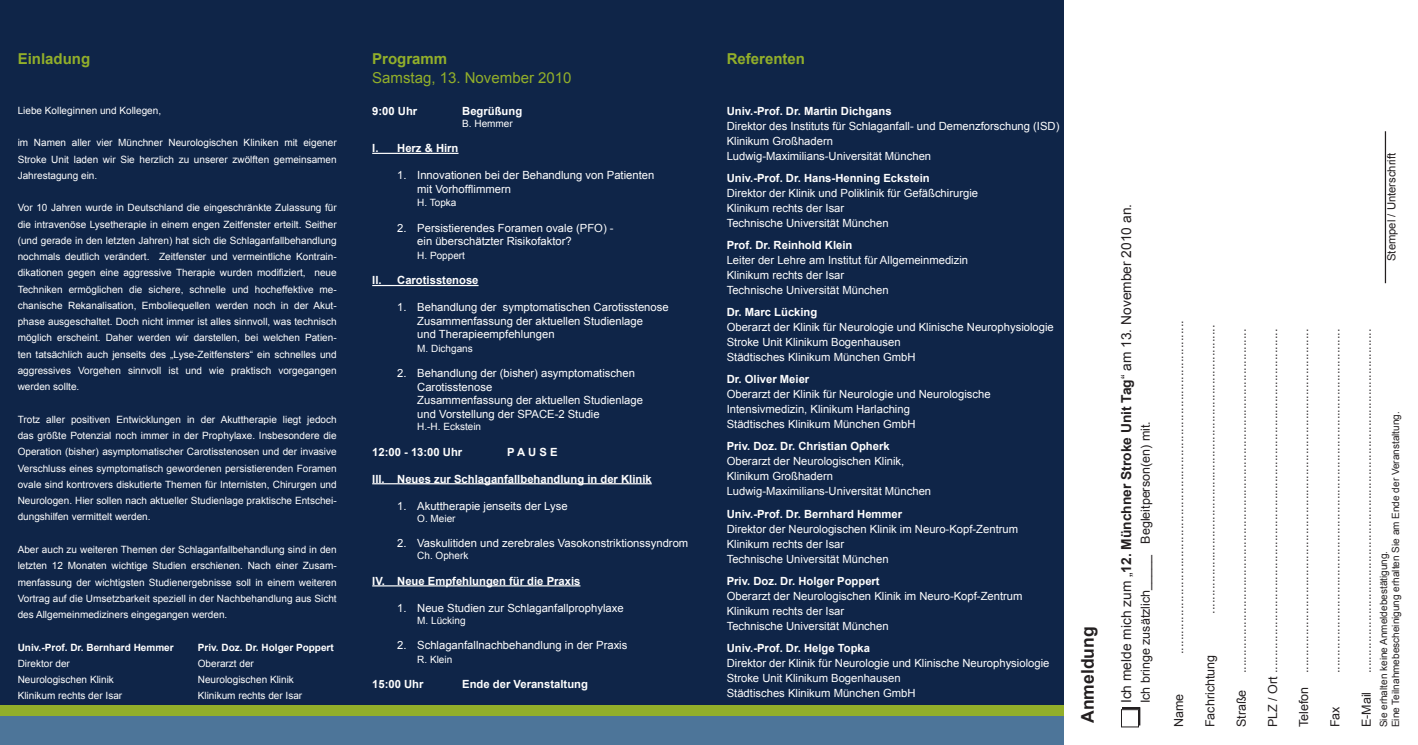
<style>
.page{position:relative;width:1418px;height:745px;background:#fff}
.page>*{position:absolute;margin:0;border:0;box-sizing:border-box;transform-origin:0 0}
.t1{font:700 17.5px "Arial";color:#231f20}
.t2{font:700 15px "Arial";color:#92af2a}
.t3{font:15px "Arial";color:#92af2a}
.t4{font:13.75px "Arial";color:#231f20}
.t5{font:12.5px "Arial";color:#231f20}
.t6{font:11.25px/15px "Arial";color:#fff}
.t7{font:700 11.25px "Arial";color:#fff}
.t8{font:11.25px "Arial";color:#231f20}
.t9{font:10px/16.2px "Arial";color:#fff;text-align:justify}
.t10{font:10px/12px "Arial";color:#231f20}
.t11{font:700 10px "Arial";color:#fff}
.s1{font-weight:700}
</style>
<div class="page">
<div style="left:0;top:0;width:1063px;height:744px;background:#0f2548"></div>
<hr style="left:372px;top:153px;width:86px;height:1px;background:#fff">
<hr style="left:372px;top:285px;width:106px;height:1px;background:#fff">
<hr style="left:372px;top:483px;width:279px;height:1px;background:#fff">
<hr style="left:372px;top:585px;width:208px;height:1px;background:#fff">
<div style="left:1122px;top:707px;width:18px;height:17px;border:1px solid #231f20"></div>
<div style="left:1121px;top:709px;width:17px;height:17px;background:#fff"></div>
<div style="left:1121px;top:709px;width:17px;height:17px;border:1px solid #231f20"></div>
<hr style="left:1384px;top:131px;width:1px;height:152px;background:#231f20">
<div style="left:0;top:704px;width:1063px;height:10px;background:#92af2a"></div>
<div style="left:0;top:715px;width:1063px;height:29px;background:#4d7599"></div>
<h2 class="t2" style="left:18px;top:49px;width:74px">Einladung</h2>
<p class="t9" style="left:18px;top:102px;width:145px">Liebe Kolleginnen und Kollegen,</p>
<p class="t9" style="left:18px;top:135px;width:320px">im Namen aller vier Münchner Neurologischen Kliniken mit eigener Stroke Unit laden wir Sie herzlich zu unserer zwölften gemeinsamen Jahrestagung ein.</p>
<p class="t9" style="left:18px;top:200px;width:320px">Vor 10 Jahren wurde in Deutschland die eingeschränkte Zulassung für die intravenöse Lysetherapie in einem engen Zeitfenster erteilt. Seither (und gerade in den letzten Jahren) hat sich die Schlaganfallbehandlung nochmals deutlich verändert. Zeitfenster und vermeintliche Kontrain&shy;dikationen gegen eine aggressive Therapie wurden modifiziert, neue Techniken ermöglichen die sichere, schnelle und hocheffektive me&shy;chanische Rekanalisation, Emboliequellen werden noch in der Akut&shy;phase ausgeschaltet. Doch nicht immer ist alles sinnvoll, was technisch möglich erscheint. Daher werden wir darstellen, bei welchen Patien&shy;ten tatsächlich auch jenseits des „Lyse-Zeitfensters“ ein schnelles und aggressives Vorgehen sinnvoll ist und wie praktisch vorgegangen werden sollte.</p>
<p class="t9" style="left:18px;top:411px;width:320px">Trotz aller positiven Entwicklungen in der Akuttherapie liegt jedoch das größte Potenzial noch immer in der Prophylaxe. Insbesondere die Operation (bisher) asymptomatischer Carotisstenosen und der invasive Verschluss eines symptomatisch gewordenen persistierenden Foramen ovale sind kontrovers diskutierte Themen für Internisten, Chirurgen und Neurologen. Hier sollen nach aktueller Studienlage praktische Entschei&shy;dungshilfen vermittelt werden.</p>
<p class="t9" style="left:18px;top:541px;width:320px">Aber auch zu weiteren Themen der Schlaganfallbehandlung sind in den letzten 12 Monaten wichtige Studien erschienen. Nach einer Zusam&shy;menfassung der wichtigsten Studienergebnisse soll in einem weiteren Vortrag auf die Umsetzbarkeit speziell in der Nachbehandlung aus Sicht des Allgemeinmediziners eingegangen werden.</p>
<p class="t11" style="left:18px;top:640px;width:157px">Univ.-Prof. Dr. Bernhard Hemmer</p>
<p class="t11" style="left:198px;top:640px;width:137px">Priv. Doz. Dr. Holger Poppert</p>
<p class="t9" style="left:18px;top:655px;width:54px">Direktor der</p>
<p class="t9" style="left:198px;top:655px;width:58px">Oberarzt der</p>
<p class="t9" style="left:18px;top:671px;width:98px">Neurologischen Klinik</p>
<p class="t9" style="left:198px;top:671px;width:98px">Neurologischen Klinik</p>
<p class="t9" style="left:18px;top:687px;width:106px">Klinikum rechts der Isar</p>
<p class="t9" style="left:198px;top:687px;width:106px">Klinikum rechts der Isar</p>
<h2 class="t2" style="left:372px;top:49px;width:77px">Programm</h2>
<h2 class="t3" style="left:372px;top:68px;width:201px">Samstag, 13. November 2010</h2>
<p class="t7" style="left:372px;top:103px;width:47px">9:00 Uhr</p>
<p class="t7" style="left:462px;top:103px;width:61px">Begrüßung</p>
<p class="t9" style="left:462px;top:115px;width:52px">B. Hemmer</p>
<p class="t7" style="left:372px;top:141px;width:88px">I. Herz &amp; Hirn</p>
<p class="t6" style="left:417px;top:168px;width:239px;line-height:13.5px;text-indent:-20px">1. Innovationen bei der Behandlung von Patienten mit Vorhofflimmern</p>
<p class="t9" style="left:417px;top:194px;width:41px">H. Topka</p>
<p class="t6" style="left:417px;top:221px;width:198px;line-height:13.5px;text-indent:-20px">2. Persistierendes Foramen ovale (PFO) - ein überschätzter Risikofaktor?</p>
<p class="t9" style="left:417px;top:247px;width:49px">H. Poppert</p>
<p class="t7" style="left:372px;top:273px;width:108px">II. Carotisstenose</p>
<p class="t6" style="left:417px;top:300px;width:253px;line-height:13.5px;text-indent:-20px">1. Behandlung der symptomatischen Carotisstenose<br>Zusammenfassung der aktuellen Studienlage<br>und Therapieempfehlungen</p>
<p class="t9" style="left:417px;top:340px;width:57px">M. Dichgans</p>
<p class="t6" style="left:417px;top:366px;width:227px;line-height:13.5px;text-indent:-20px">2. Behandlung der (bisher) asymptomatischen Carotisstenose<br>Zusammenfassung der aktuellen Studienlage und Vorstellung der SPACE-2 Studie</p>
<p class="t9" style="left:417px;top:418px;width:65px">H.-H. Eckstein</p>
<p class="t7" style="left:372px;top:444px;width:92px">12:00 - 13:00 Uhr</p>
<p class="t7" style="left:507px;top:444px;width:52px">P A U S E</p>
<p class="t7" style="left:372px;top:471px;width:281px">III. Neues zur Schlaganfallbehandlung in der Klinik</p>
<p class="t6" style="left:397px;top:498px;width:172px">1. Akuttherapie jenseits der Lyse</p>
<p class="t9" style="left:417px;top:509px;width:40px">O. Meier</p>
<p class="t6" style="left:397px;top:535px;width:292px">2. Vaskulitiden und zerebrales Vasokonstriktionssyndrom</p>
<p class="t9" style="left:417px;top:547px;width:53px">Ch. Opherk</p>
<p class="t7" style="left:372px;top:573px;width:210px">IV. Neue Empfehlungen für die Praxis</p>
<p class="t6" style="left:397px;top:600px;width:228px">1. Neue Studien zur Schlaganfallprophylaxe</p>
<p class="t9" style="left:417px;top:611px;width:50px">M. Lücking</p>
<p class="t6" style="left:397px;top:637px;width:232px">2. Schlaganfallnachbehandlung in der Praxis</p>
<p class="t9" style="left:417px;top:650px;width:37px">R. Klein</p>
<p class="t7" style="left:372px;top:676px;width:53px">15:00 Uhr</p>
<p class="t7" style="left:462px;top:676px;width:127px">Ende der Veranstaltung</p>
<h2 class="t2" style="left:726px;top:49px;width:80px">Referenten</h2>
<p class="t7" style="left:726px;top:103px;width:166px">Univ.-Prof. Dr. Martin Dichgans</p>
<p class="t6" style="left:726px;top:118px;width:334px">Direktor des Instituts für Schlaganfall- und Demenzforschung (ISD)<br>Klinikum Großhadern<br>Ludwig-Maximilians-Universität München</p>
<p class="t7" style="left:726px;top:170px;width:204px">Univ.-Prof. Dr. Hans-Henning Eckstein</p>
<p class="t6" style="left:726px;top:185px;width:253px">Direktor der Klinik und Poliklinik für Gefäßchirurgie<br>Klinikum rechts der Isar<br>Technische Universität München</p>
<p class="t7" style="left:726px;top:237px;width:127px">Prof. Dr. Reinhold Klein</p>
<p class="t6" style="left:726px;top:252px;width:243px">Leiter der Lehre am Institut für Allgemeinmedizin<br>Klinikum rechts der Isar<br>Technische Universität München</p>
<p class="t7" style="left:726px;top:304px;width:92px">Dr. Marc Lücking</p>
<p class="t6" style="left:726px;top:319px;width:328px">Oberarzt der Klinik für Neurologie und Klinische Neurophysiologie<br>Stroke Unit Klinikum Bogenhausen<br>Städtisches Klinikum München GmbH</p>
<p class="t7" style="left:726px;top:371px;width:84px">Dr. Oliver Meier</p>
<p class="t6" style="left:726px;top:386px;width:265px">Oberarzt der Klinik für Neurologie und Neurologische<br>Intensivmedizin, Klinikum Harlaching<br>Städtisches Klinikum München GmbH</p>
<p class="t7" style="left:726px;top:438px;width:164px">Priv. Doz. Dr. Christian Opherk</p>
<p class="t6" style="left:726px;top:454px;width:206px">Oberarzt der Neurologischen Klinik,<br>Klinikum Großhadern<br>Ludwig-Maximilians-Universität München</p>
<p class="t7" style="left:726px;top:505px;width:177px">Univ.-Prof. Dr. Bernhard Hemmer</p>
<p class="t6" style="left:726px;top:521px;width:293px">Direktor der Neurologischen Klinik im Neuro-Kopf-Zentrum<br>Klinikum rechts der Isar<br>Technische Universität München</p>
<p class="t7" style="left:726px;top:573px;width:154px">Priv. Doz. Dr. Holger Poppert</p>
<p class="t6" style="left:726px;top:588px;width:297px">Oberarzt der Neurologischen Klinik im Neuro-Kopf-Zentrum<br>Klinikum rechts der Isar<br>Technische Universität München</p>
<p class="t7" style="left:726px;top:640px;width:145px">Univ.-Prof. Dr. Helge Topka</p>
<p class="t6" style="left:726px;top:655px;width:324px">Direktor der Klinik für Neurologie und Klinische Neurophysiologie<br>Stroke Unit Klinikum Bogenhausen<br>Städtisches Klinikum München GmbH</p>
<h1 class="t1" style="left:1076px;top:722px;width:98px;rotate:-90deg">Anmeldung</h1>
<h3 class="t4" style="left:1117px;top:702px;width:500px;rotate:-90deg">Ich melde mich zum „<span class="s1">12. Münchner Stroke Unit Tag</span>“ am 13. November 2010 an.</h3>
<p class="t5" style="left:1137px;top:702px;width:283px;rotate:-90deg">Ich bringe zusätzlich_____ Begleitperson(en) mit.</p>
<p class="t5" style="left:1170px;top:654px;width:335px;rotate:-90deg">................................................................................................</p>
<p class="t5" style="left:1170px;top:726px;width:35px;rotate:-90deg">Name</p>
<p class="t8" style="left:1384px;top:261px;width:110px;rotate:-90deg">Stempel / Unterschrift</p>
<p class="t5" style="left:1201px;top:613px;width:290px;rotate:-90deg">...................................................................................</p>
<p class="t5" style="left:1201px;top:726px;width:74px;rotate:-90deg">Fachrichtung</p>
<p class="t5" style="left:1233px;top:673px;width:346px;rotate:-90deg">...................................................................................................</p>
<p class="t5" style="left:1264px;top:726px;width:399px;rotate:-90deg">PLZ / Ort ...................................................................................................</p>
<p class="t5" style="left:1295px;top:726px;width:399px;rotate:-90deg">Telefon ...................................................................................................</p>
<p class="t5" style="left:1233px;top:726px;width:39px;rotate:-90deg">Straße</p>
<p class="t5" style="left:1326px;top:673px;width:346px;rotate:-90deg">...................................................................................................</p>
<p class="t5" style="left:1326px;top:726px;width:22px;rotate:-90deg">Fax</p>
<p class="t5" style="left:1358px;top:673px;width:346px;rotate:-90deg">...................................................................................................</p>
<p class="t5" style="left:1358px;top:726px;width:37px;rotate:-90deg">E-Mail</p>
<p class="t10" style="left:1377px;top:726px;width:317px;rotate:-90deg">Sie erhalten keine Anmeldebestätigung.<br>Eine Teilnahmebescheinigung erhalten Sie am Ende der Veranstaltung.</p>
</div>
